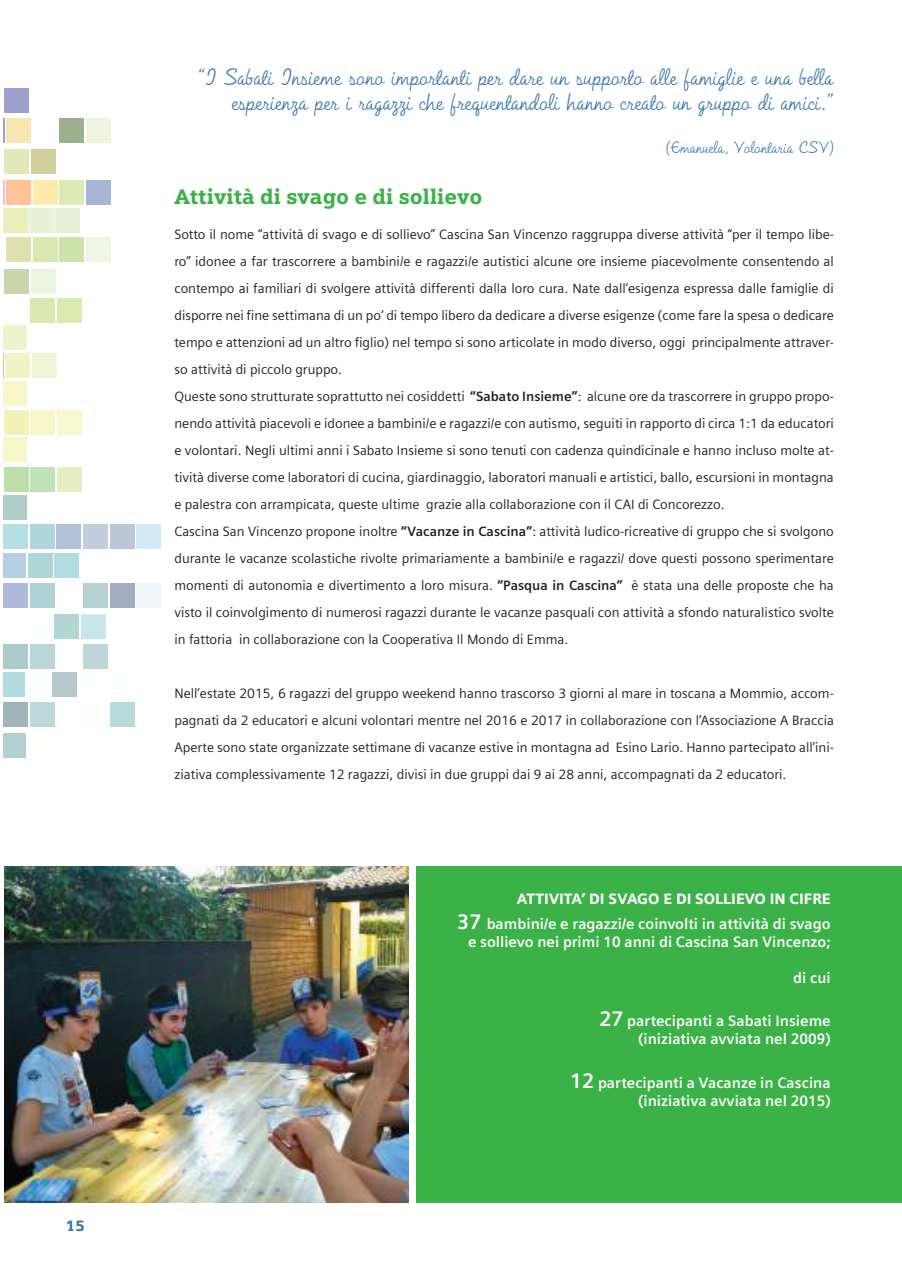
<style>
.page{position:relative;width:902px;height:1272px;background:#fff}
.page>*{position:absolute;margin:0;border:0;box-sizing:border-box;transform-origin:0 0}
.t1{font:21px/25.2px "Vandyke";color:#3574ad;text-align:right}
.t2{font:900 21px "Siemens Slab";color:#3ab247}
.t3{font:700 15px/18px "Siemens Sans";color:#fff;text-align:right}
.t4{font:15px "Vandyke";color:#3574ad}
.t5{font:900 15px "Siemens Slab";color:#3574ad}
.t6{font:13.5px/27px "Siemens Sans";color:#241f1f}
.s1{font-weight:700}
.s2{font-weight:900}
.s3{font-size:21px}
</style>
<div class="page">
<div style="left:3px;top:733px;width:23px;height:25px;background:#b0d1d0"></div>
<div style="left:3px;top:701px;width:25px;height:25px;background:#a0b5ba"></div>
<div style="left:30px;top:701px;width:25px;height:25px;background:#bbd9d8"></div>
<div style="left:110px;top:701px;width:24px;height:25px;background:#b6dcd9"></div>
<div style="left:3px;top:672px;width:21px;height:25px;background:#b2dbdf"></div>
<div style="left:53px;top:672px;width:24px;height:25px;background:#b5c9cd"></div>
<div style="left:3px;top:644px;width:25px;height:25px;background:#adcacb"></div>
<div style="left:30px;top:644px;width:25px;height:25px;background:#bad6d7"></div>
<div style="left:83px;top:644px;width:25px;height:25px;background:#bed6d7"></div>
<div style="left:54px;top:614px;width:25px;height:25px;background:#b3d5d3"></div>
<div style="left:81px;top:614px;width:25px;height:25px;background:#c5e7e7"></div>
<div style="left:3px;top:582px;width:25px;height:25px;background:#afb9da"></div>
<div style="left:30px;top:582px;width:25px;height:25px;background:#afd3d4"></div>
<div style="left:83px;top:582px;width:25px;height:25px;background:#b7d0d1"></div>
<div style="left:110px;top:582px;width:24px;height:25px;background:#a3acc5"></div>
<div style="left:136px;top:582px;width:25px;height:25px;background:#eef4f8"></div>
<div style="left:3px;top:553px;width:23px;height:25px;background:#b7cfe4"></div>
<div style="left:28px;top:553px;width:25px;height:25px;background:#aed6d5"></div>
<div style="left:54px;top:553px;width:25px;height:25px;background:#b3dcde"></div>
<div style="left:3px;top:524px;width:25px;height:24px;background:#b5dfe3"></div>
<div style="left:30px;top:524px;width:25px;height:24px;background:#afd6da"></div>
<div style="left:56px;top:524px;width:25px;height:24px;background:#b2c0d8"></div>
<div style="left:83px;top:524px;width:25px;height:24px;background:#c2cddd"></div>
<div style="left:110px;top:524px;width:24px;height:24px;background:#bec5d5"></div>
<div style="left:136px;top:524px;width:25px;height:24px;background:#d1e8f5"></div>
<div style="left:57px;top:298px;width:24px;height:25px;background:#dae9af"></div>
<div style="left:30px;top:298px;width:25px;height:25px;background:#d7e8b1"></div>
<div style="left:3px;top:325px;width:23px;height:25px;background:#eff3cb"></div>
<div style="left:32px;top:353px;width:25px;height:25px;background:#eff4d4"></div>
<div style="left:5px;top:353px;width:25px;height:25px;background:#eff3c5"></div>
<svg style="left:3px;top:353px;width:1px;height:25px"></svg>
<div style="left:3px;top:381px;width:23px;height:25px;background:#f7f6c9"></div>
<div style="left:57px;top:410px;width:24px;height:25px;background:#f8f7d1"></div>
<div style="left:30px;top:410px;width:25px;height:25px;background:#f7f6c9"></div>
<div style="left:4px;top:410px;width:24px;height:25px;background:#f1f2b7"></div>
<div style="left:3px;top:437px;width:23px;height:25px;background:#f7f6c9"></div>
<div style="left:57px;top:466px;width:24px;height:25px;background:#e4eec2"></div>
<div style="left:30px;top:466px;width:25px;height:25px;background:#c1e1b6"></div>
<div style="left:4px;top:466px;width:24px;height:25px;background:#bddea9"></div>
<div style="left:3px;top:494px;width:23px;height:25px;background:#b1cdca"></div>
<div style="left:4px;top:269px;width:25px;height:24px;background:#c9d5ae"></div>
<div style="left:31px;top:269px;width:25px;height:24px;background:#ebf4df"></div>
<div style="left:6px;top:237px;width:25px;height:25px;background:#dee0af"></div>
<div style="left:33px;top:237px;width:25px;height:25px;background:#d7e8b1"></div>
<div style="left:59px;top:237px;width:25px;height:25px;background:#cee2a9"></div>
<div style="left:86px;top:237px;width:25px;height:25px;background:#eef5e0"></div>
<div style="left:3px;top:208px;width:24px;height:24px;background:#ebf0bb"></div>
<div style="left:29px;top:208px;width:25px;height:24px;background:#e7f1d5"></div>
<div style="left:55px;top:208px;width:25px;height:24px;background:#e7f1d5"></div>
<hr style="left:3px;top:180px;width:2px;height:24px;background:#f2bed8">
<div style="left:6px;top:180px;width:25px;height:24px;background:#ffc299"></div>
<div style="left:33px;top:180px;width:25px;height:24px;background:#fcebaa"></div>
<div style="left:59px;top:180px;width:25px;height:24px;background:#dbeab7"></div>
<div style="left:86px;top:180px;width:25px;height:24px;background:#a7b6d7"></div>
<div style="left:4px;top:150px;width:25px;height:24px;background:#e1e7b6"></div>
<div style="left:31px;top:150px;width:25px;height:24px;background:#d0ce9d"></div>
<hr style="left:3px;top:118px;width:2px;height:25px;background:#9fa0d0">
<div style="left:6px;top:118px;width:25px;height:25px;background:#f8e6b1"></div>
<div style="left:59px;top:118px;width:25px;height:25px;background:#9cb090"></div>
<div style="left:86px;top:118px;width:25px;height:25px;background:#edf4db"></div>
<div style="left:4px;top:89px;width:25px;height:24px;background:#9fa0d0"></div>
<div style="left:417px;top:866px;width:484px;height:336px;background:#3ab247"></div>
<img style="left:4px;top:866px;width:404px;height:336px">
<p class="t5" style="left:66px;top:1217px;width:20px">15</p>
<h1 class="t1" style="left:198px;top:64px;width:637px">“I Sabati Insieme sono importanti per dare un supporto alle famiglie e una bella esperienza per i ragazzi che frequentandoli hanno creato un gruppo di amici.”</h1>
<p class="t4" style="left:665px;top:137px;width:170px">(Emanuela, Volontaria CSV)</p>
<h1 class="t2" style="left:174px;top:185px;width:309px">Attività di svago e di sollievo</h1>
<p class="t6" style="left:174px;top:221px;width:661px">Sotto il nome “attività di svago e di sollievo” Cascina San Vincenzo raggruppa diverse attività “per il tempo libe&shy;ro” idonee a far trascorrere a bambini/e e ragazzi/e autistici alcune ore insieme piacevolmente consentendo al contempo ai familiari di svolgere attività differenti dalla loro cura. Nate dall’esigenza espressa dalle famiglie di disporre nei fine settimana di un po’ di tempo libero da dedicare a diverse esigenze (come fare la spesa o dedicare tempo e attenzioni ad un altro figlio) nel tempo si sono articolate in modo diverso, oggi principalmente attraver&shy;so attività di piccolo gruppo.<br>Queste sono strutturate soprattutto nei cosiddetti <span class="s1">“Sabato Insieme”</span>: alcune ore da trascorrere in gruppo propo&shy;nendo attività piacevoli e idonee a bambini/e e ragazzi/e con autismo, seguiti in rapporto di circa 1:1 da educatori e volontari. Negli ultimi anni i Sabato Insieme si sono tenuti con cadenza quindicinale e hanno incluso molte at&shy;tività diverse come laboratori di cucina, giardinaggio, laboratori manuali e artistici, ballo, escursioni in montagna e palestra con arrampicata, queste ultime grazie alla collaborazione con il CAI di Concorezzo.<br>Cascina San Vincenzo propone inoltre <span class="s1">“Vacanze in Cascina”</span>: attività ludico-ricreative di gruppo che si svolgono durante le vacanze scolastiche rivolte primariamente a bambini/e e ragazzi/ dove questi possono sperimentare momenti di autonomia e divertimento a loro misura. <span class="s1">“Pasqua in Cascina”</span> è stata una delle proposte che ha visto il coinvolgimento di numerosi ragazzi durante le vacanze pasquali con attività a sfondo naturalistico svolte in fattoria in collaborazione con la Cooperativa Il Mondo di Emma.</p>
<p class="t6" style="left:174px;top:680px;width:661px;text-align:justify">Nell’estate 2015, 6 ragazzi del gruppo weekend hanno trascorso 3 giorni al mare in toscana a Mommio, accom&shy;pagnati da 2 educatori e alcuni volontari mentre nel 2016 e 2017 in collaborazione con l’Associazione A Braccia Aperte sono state organizzate settimane di vacanze estive in montagna ad Esino Lario. Hanno partecipato all’ini&shy;ziativa complessivamente 12 ragazzi, divisi in due gruppi dai 9 ai 28 anni, accompagnati da 2 educatori.</p>
<p class="t3" style="left:457px;top:886px;width:375px;line-height:25.2px"><span class="s2">ATTIVITA’ DI SVAGO E DI SOLLIEVO IN CIFRE<br></span><span class="s3">37</span> bambini/e e ragazzi/e coinvolti in attività di svago</p>
<p class="t3" style="left:468px;top:933px;width:364px">e sollievo nei primi 10 anni di Cascina San Vincenzo;</p>
<p class="t3" style="left:793px;top:969px;width:39px">di cui</p>
<p class="t3" style="left:599px;top:1012px;width:233px"><span class="s3">27</span> partecipanti a Sabati Insieme (iniziativa avviata nel 2009)</p>
<p class="t3" style="left:570px;top:1073px;width:262px"><span class="s3">12</span> partecipanti a Vacanze in Cascina (iniziativa avviata nel 2015)</p>
</div>
